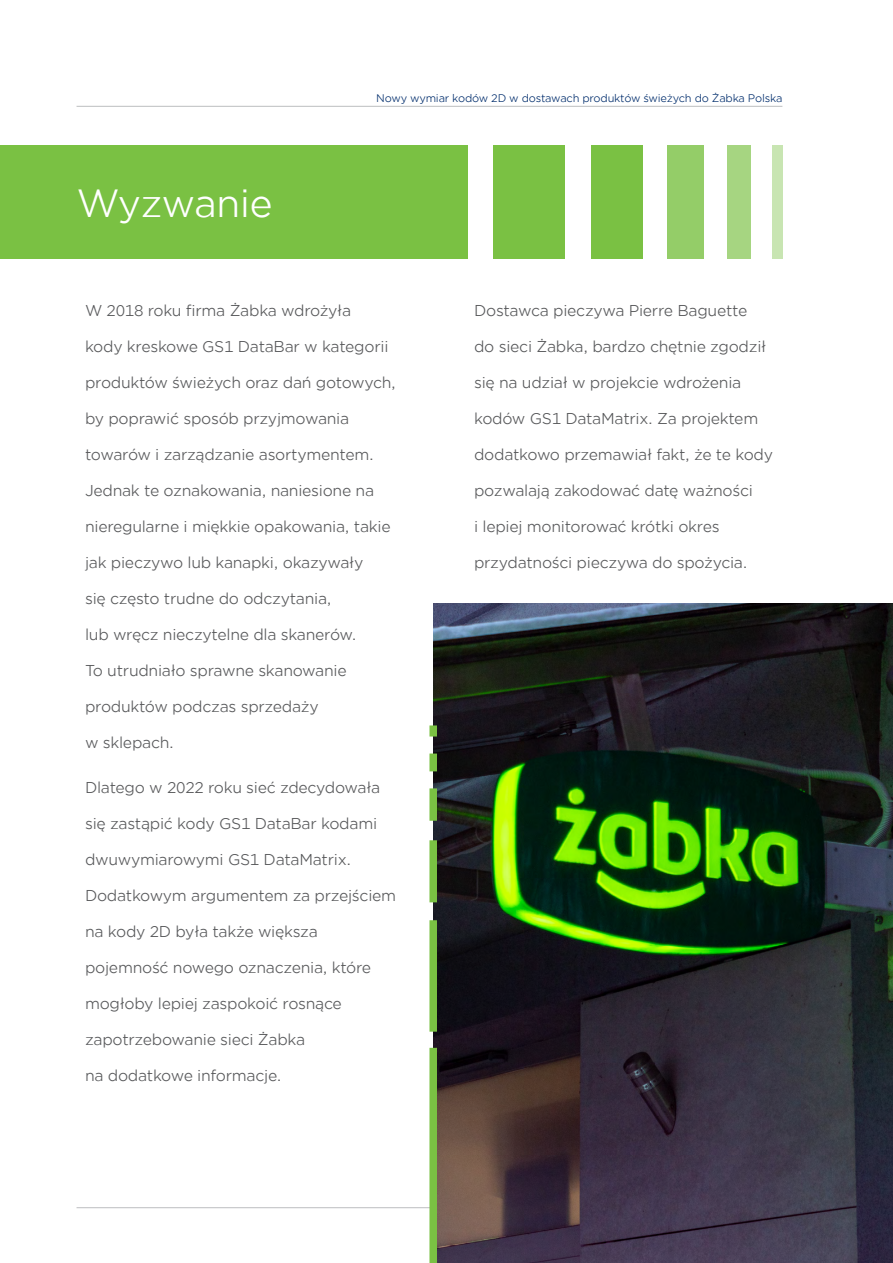
<style>
.page{position:relative;width:893px;height:1263px;background:#fff}
.page>*{position:absolute;margin:0;border:0;box-sizing:border-box;transform-origin:0 0}
.t1{font:37.5px "Gotham Office";letter-spacing:-.02em;color:#fff}
.t2{font:15px "Gotham Office";letter-spacing:-.02em;color:#58595b}
.t3{font:10.5px "Gotham Office";letter-spacing:-.02em;color:#002d6c}
</style>
<div class="page">
<hr style="left:77px;top:106px;width:705px;height:1px;background:#bcbec0">
<hr style="left:77px;top:1207px;width:705px;height:1px;background:#bcbec0">
<div style="left:0;top:145px;width:468px;height:114px;background:#7ac143"></div>
<div style="left:493px;top:145px;width:71px;height:114px;background:#7ac143"></div>
<div style="left:591px;top:145px;width:51px;height:114px;background:#7ac143"></div>
<div style="left:668px;top:145px;width:36px;height:114px;background:#94cd68"></div>
<div style="left:727px;top:145px;width:23px;height:114px;background:#a6d581"></div>
<div style="left:772px;top:145px;width:10px;height:114px;background:#c8e5b2"></div>
<img style="left:434px;top:604px;width:459px;height:659px">
<div style="left:429px;top:1048px;width:8px;height:215px;background:#7ac143"></div>
<div style="left:429px;top:920px;width:8px;height:112px;background:#7ac143"></div>
<div style="left:429px;top:840px;width:8px;height:62px;background:#7ac143"></div>
<div style="left:429px;top:788px;width:8px;height:33px;background:#7ac143"></div>
<div style="left:429px;top:753px;width:8px;height:18px;background:#7ac143"></div>
<div style="left:429px;top:725px;width:8px;height:11px;background:#7ac143"></div>
<h1 class="t1" style="left:77px;top:178px;width:198px">Wyzwanie</h1>
<p class="t3" style="left:376px;top:91px;width:408px">Nowy wymiar kodów 2D w dostawach produktów świeżych do Żabka Polska</p>
<p class="t2" style="left:85px;top:300px;width:268px">W 2018 roku firma Żabka wdrożyła</p>
<p class="t2" style="left:85px;top:336px;width:305px">kody kreskowe GS1 DataBar w kategorii</p>
<p class="t2" style="left:85px;top:372px;width:312px">produktów świeżych oraz dań gotowych,</p>
<p class="t2" style="left:85px;top:408px;width:266px">by poprawić sposób przyjmowania</p>
<p class="t2" style="left:85px;top:444px;width:290px">towarów i zarządzanie asortymentem.</p>
<p class="t2" style="left:85px;top:480px;width:291px">Jednak te oznakowania, naniesione na</p>
<p class="t2" style="left:85px;top:516px;width:307px">nieregularne i miękkie opakowania, takie</p>
<p class="t2" style="left:85px;top:552px;width:280px">jak pieczywo lub kanapki, okazywały</p>
<p class="t2" style="left:85px;top:588px;width:248px">się często trudne do odczytania,</p>
<p class="t2" style="left:85px;top:624px;width:273px">lub wręcz nieczytelne dla skanerów.</p>
<p class="t2" style="left:85px;top:660px;width:263px">To utrudniało sprawne skanowanie</p>
<p class="t2" style="left:85px;top:696px;width:235px">produktów podczas sprzedaży</p>
<p class="t2" style="left:85px;top:732px;width:90px">w sklepach.</p>
<p class="t2" style="left:85px;top:777px;width:297px">Dlatego w 2022 roku sieć zdecydowała</p>
<p class="t2" style="left:85px;top:813px;width:294px">się zastąpić kody GS1 DataBar kodami</p>
<p class="t2" style="left:85px;top:849px;width:268px">dwuwymiarowymi GS1 DataMatrix.</p>
<p class="t2" style="left:85px;top:885px;width:313px">Dodatkowym argumentem za przejściem</p>
<p class="t2" style="left:85px;top:921px;width:234px">na kody 2D była także większa</p>
<p class="t2" style="left:85px;top:957px;width:288px">pojemność nowego oznaczenia, które</p>
<p class="t2" style="left:85px;top:993px;width:258px">mogłoby lepiej zaspokoić rosnące</p>
<p class="t2" style="left:85px;top:1029px;width:222px">zapotrzebowanie sieci Żabka</p>
<p class="t2" style="left:85px;top:1065px;width:198px">na dodatkowe informacje.</p>
<p class="t2" style="left:474px;top:300px;width:275px">Dostawca pieczywa Pierre Baguette</p>
<p class="t2" style="left:474px;top:336px;width:294px">do sieci Żabka, bardzo chętnie zgodził</p>
<p class="t2" style="left:474px;top:372px;width:269px">się na udział w projekcie wdrożenia</p>
<p class="t2" style="left:474px;top:408px;width:286px">kodów GS1 DataMatrix. Za projektem</p>
<p class="t2" style="left:474px;top:444px;width:300px">dodatkowo przemawiał fakt, że te kody</p>
<p class="t2" style="left:474px;top:480px;width:280px">pozwalają zakodować datę ważności</p>
<p class="t2" style="left:474px;top:516px;width:247px">i lepiej monitorować krótki okres</p>
<p class="t2" style="left:474px;top:552px;width:275px">przydatności pieczywa do spożycia.</p>
</div>
